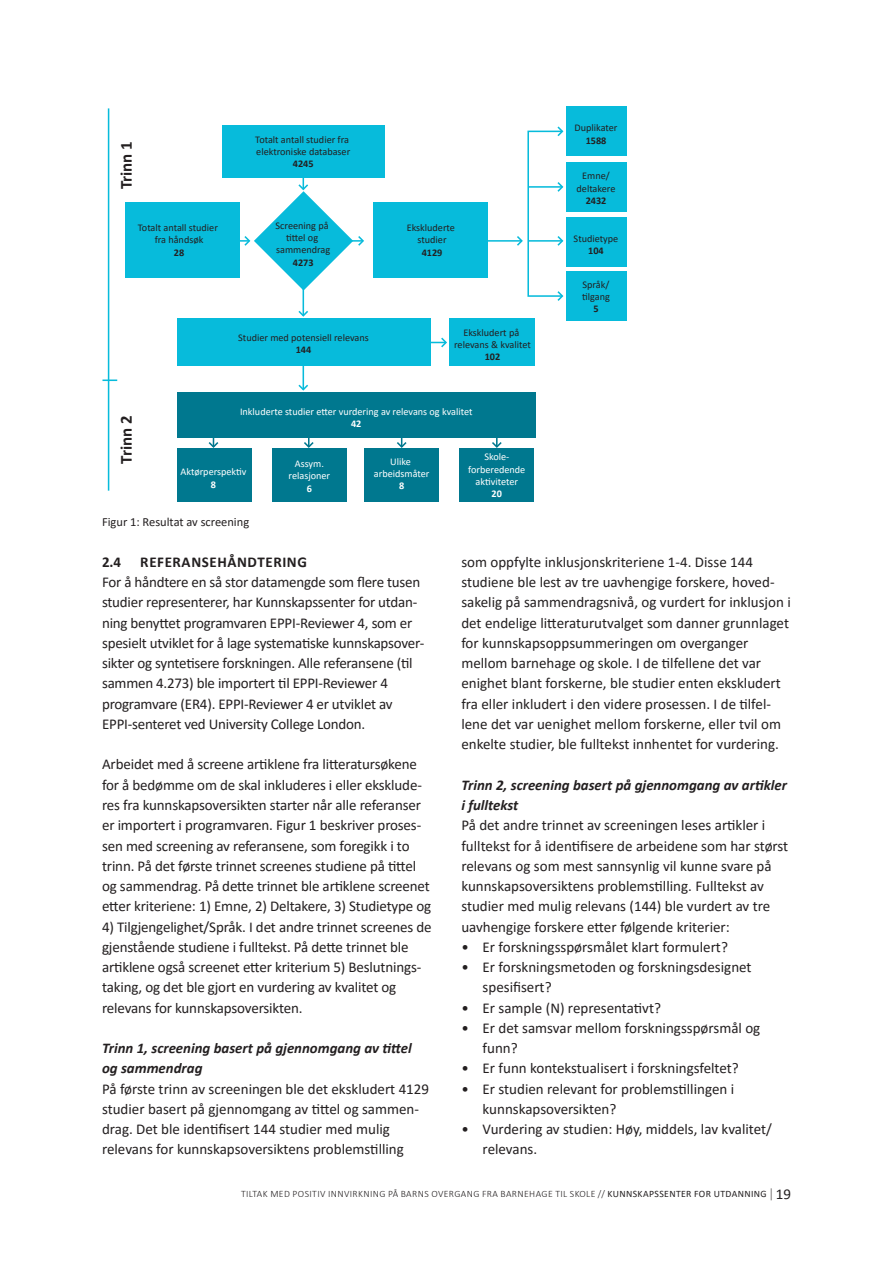
<style>
.page{position:relative;width:893px;height:1263px;background:#fff}
.page>*{position:absolute;margin:0;border:0;box-sizing:border-box;transform-origin:0 0}
.t1{font:700 16.95px "Calibri";color:#231f20}
.t2{font:15px/20.2px "Calibri";letter-spacing:-.01em;color:#231f20}
.t3{font:700 15px "Calibri";letter-spacing:.04em;color:#231f20}
.t4{font:italic 700 14.85px/20.2px "Calibri";color:#231f20}
.t5{font:12.45px "Calibri";color:#231f20}
.t6{font:10.2px/12.3px "Calibri";color:#231f20;text-align:center}
.t7{font:10.2px/12.3px "Calibri";color:#fff;text-align:center}
.t8{font:700 10.2px "Calibri";color:#231f20}
.t9{font:700 10.2px "Calibri";color:#fff}
.t10{font:300 9.75px "Calibri";letter-spacing:.04em;color:#231f20}
.s1{font-weight:400}
.s2{font-size:13.8px}
.s3{font-weight:400;font-size:15px}
</style>
<div class="page">
<div style="left:177px;top:448px;width:74px;height:54px;background:#00788f"></div>
<div style="left:272px;top:448px;width:74px;height:54px;background:#00788f"></div>
<div style="left:365px;top:448px;width:74px;height:54px;background:#00788f"></div>
<div style="left:460px;top:448px;width:74px;height:54px;background:#00788f"></div>
<hr style="left:213px;top:412px;width:1px;height:35px;background:#00788f">
<svg style="left:208px;top:440px;width:11px;height:8px"></svg>
<hr style="left:308px;top:412px;width:2px;height:35px;background:#00788f">
<svg style="left:304px;top:440px;width:10px;height:8px"></svg>
<hr style="left:401px;top:412px;width:1px;height:35px;background:#00788f">
<svg style="left:397px;top:440px;width:10px;height:8px"></svg>
<hr style="left:496px;top:412px;width:2px;height:35px;background:#00788f">
<svg style="left:492px;top:440px;width:10px;height:8px"></svg>
<hr style="left:108px;top:108px;width:1px;height:383px;background:#07bbdb">
<div style="left:222px;top:125px;width:163px;height:52px;background:#07bbdb"></div>
<div style="left:373px;top:202px;width:115px;height:76px;background:#07bbdb"></div>
<div style="left:450px;top:319px;width:85px;height:47px;background:#07bbdb"></div>
<div style="left:177px;top:319px;width:254px;height:47px;background:#07bbdb"></div>
<div style="left:177px;top:392px;width:358px;height:45px;background:#00788f"></div>
<div style="left:125px;top:202px;width:114px;height:76px;background:#07bbdb"></div>
<div style="left:566px;top:107px;width:60px;height:49px;background:#07bbdb"></div>
<div style="left:566px;top:162px;width:60px;height:50px;background:#07bbdb"></div>
<div style="left:566px;top:218px;width:60px;height:49px;background:#07bbdb"></div>
<div style="left:566px;top:271px;width:60px;height:50px;background:#07bbdb"></div>
<svg style="left:102px;top:379px;width:15px;height:2px"></svg>
<hr style="left:303px;top:281px;width:1px;height:35px;background:#07bbdb">
<svg style="left:298px;top:309px;width:10px;height:8px"></svg>
<hr style="left:303px;top:355px;width:1px;height:35px;background:#07bbdb">
<svg style="left:298px;top:383px;width:10px;height:8px"></svg>
<svg style="left:431px;top:337px;width:16px;height:11px"></svg>
<hr style="left:480px;top:240px;width:42px;height:2px;background:#07bbdb">
<svg style="left:515px;top:236px;width:8px;height:10px"></svg>
<svg style="left:556px;top:126px;width:8px;height:11px"></svg>
<svg style="left:557px;top:291px;width:7px;height:10px"></svg>
<svg style="left:230px;top:177px;width:135px;height:113px"></svg>
<div style="left:527px;top:131px;width:36px;height:166px;border:2px solid #07bbdb"></div>
<svg style="left:557px;top:180px;width:7px;height:13px"></svg>
<hr style="left:528px;top:186px;width:34px;height:2px;background:#07bbdb">
<svg style="left:557px;top:234px;width:7px;height:13px"></svg>
<hr style="left:528px;top:240px;width:34px;height:2px;background:#07bbdb">
<p class="t1" style="left:114px;top:189px;width:50px;rotate:-90deg">Trinn 1</p>
<p class="t6" style="left:138px;top:221px;width:82px">Totalt antall studier fra håndsøk</p>
<p class="t8" style="left:174px;top:245px;width:12px">28</p>
<p class="t6" style="left:255px;top:133px;width:97px;text-align:left">Totalt antall studier fra elektroniske databaser</p>
<p class="t8" style="left:293px;top:157px;width:22px">4245</p>
<p class="t6" style="left:276px;top:219px;width:56px">Screening på tittel og sammendrag</p>
<p class="t8" style="left:293px;top:255px;width:22px">4273</p>
<p class="t6" style="left:238px;top:331px;width:132px">Studier med potensiell relevans</p>
<p class="t8" style="left:296px;top:343px;width:17px">144</p>
<p class="t6" style="left:407px;top:221px;width:50px">Ekskluderte studier</p>
<p class="t8" style="left:422px;top:245px;width:22px">4129</p>
<p class="t6" style="left:454px;top:326px;width:78px">Ekskludert på relevans &amp; kvalitet</p>
<p class="t8" style="left:485px;top:350px;width:17px">102</p>
<p class="t1" style="left:114px;top:464px;width:50px;rotate:-90deg">Trinn 2</p>
<p class="t7" style="left:240px;top:405px;width:234px">Inkluderte studier etter vurdering av relevans og kvalitet</p>
<p class="t9" style="left:351px;top:416px;width:12px">42</p>
<p class="t7" style="left:180px;top:465px;width:67px">Aktørperspektiv</p>
<p class="t9" style="left:211px;top:477px;width:7px">8</p>
<p class="t7" style="left:289px;top:457px;width:43px">Assym. relasjoner</p>
<p class="t9" style="left:307px;top:481px;width:7px">6</p>
<p class="t7" style="left:374px;top:455px;width:57px">Ulike arbeidsmåter</p>
<p class="t9" style="left:399px;top:479px;width:7px">8</p>
<p class="t7" style="left:468px;top:450px;width:59px">Skole&shy;forberedende aktiviteter</p>
<p class="t9" style="left:492px;top:486px;width:12px">20</p>
<p class="t5" style="left:102px;top:514px;width:149px">Figur 1: Resultat av screening</p>
<p class="t6" style="left:574px;top:122px;width:44px">Duplikater</p>
<p class="t8" style="left:586px;top:133px;width:22px">1588</p>
<p class="t6" style="left:577px;top:170px;width:40px">Emne/ deltakere</p>
<p class="t8" style="left:586px;top:193px;width:22px">2432</p>
<p class="t6" style="left:574px;top:232px;width:46px">Studietype</p>
<p class="t8" style="left:588px;top:244px;width:17px">104</p>
<p class="t6" style="left:582px;top:278px;width:29px;text-align:left">Språk/ tilgang</p>
<p class="t8" style="left:593px;top:302px;width:7px">5</p>
<p class="t3" style="left:102px;top:551px;width:21px">2.4</p>
<p class="t3" style="left:140px;top:551px;width:168px">REFERANSEHÅNDTERING</p>
<p class="t2" style="left:102px;top:572px;width:324px">For å håndtere en så stor datamengde som flere tusen studier representerer, har Kunnskapssenter for utdan&shy;ning benyttet programvaren EPPI-Reviewer 4, som er spesielt utviklet for å lage systematiske kunnskapsover&shy;sikter og syntetisere forskningen. Alle referansene (til sammen 4.273) ble importert til EPPI-Reviewer 4 programvare (ER4). EPPI-Reviewer 4 er utviklet av EPPI-senteret ved University College London.</p>
<p class="t2" style="left:102px;top:754px;width:331px">Arbeidet med å screene artiklene fra litteratursøkene for å bedømme om de skal inkluderes i eller eksklude&shy;res fra kunnskapsoversikten starter når alle referanser er importert i programvaren. Figur 1 beskriver proses&shy;sen med screening av referansene, som foregikk i to trinn. På det første trinnet screenes studiene på tittel og sammendrag. På dette trinnet ble artiklene screenet etter kriteriene: 1) Emne, 2) Deltakere, 3) Studietype og</p>
<p class="t2" style="left:102px;top:916px;width:331px">4) Tilgjengelighet/Språk. I det andre trinnet screenes de gjenstående studiene i fulltekst. På dette trinnet ble artiklene også screenet etter kriterium 5) Beslutnings&shy;taking, og det ble gjort en vurdering av kvalitet og relevans for kunnskapsoversikten.</p>
<p class="t4" style="left:102px;top:1037px;width:311px">Trinn 1, screening basert på gjennomgang av tittel og sammendrag</p>
<p class="t2" style="left:102px;top:1078px;width:329px">På første trinn av screeningen ble det ekskludert 4129 studier basert på gjennomgang av tittel og sammen&shy;drag. Det ble identifisert 144 studier med mulig relevans for kunnskapsoversiktens problemstilling</p>
<p class="t2" style="left:461px;top:551px;width:331px">som oppfylte inklusjonskriteriene 1-4. Disse 144 studiene ble lest av tre uavhengige forskere, hoved&shy;sakelig på sammendragsnivå, og vurdert for inklusjon i det endelige litteraturutvalget som danner grunnlaget for kunnskapsoppsummeringen om overganger mellom barnehage og skole. I de tilfellene det var enighet blant forskerne, ble studier enten ekskludert fra eller inkludert i den videre prosessen. I de tilfel&shy;lene det var uenighet mellom forskerne, eller tvil om enkelte studier, ble fulltekst innhentet for vurdering.</p>
<p class="t4" style="left:461px;top:774px;width:327px">Trinn 2, screening basert på gjennomgang av artikler i fulltekst</p>
<p class="t2" style="left:461px;top:815px;width:328px">På det andre trinnet av screeningen leses artikler i fulltekst for å identifisere de arbeidene som har størst relevans og som mest sannsynlig vil kunne svare på kunnskapsoversiktens problemstilling. Fulltekst av studier med mulig relevans (144) ble vurdert av tre uavhengige forskere etter følgende kriterier:</p>
<p class="t2" style="left:461px;top:936px;width:268px">• Er forskningsspørsmålet klart formulert?</p>
<p class="t2" style="left:483px;top:956px;width:271px;text-indent:-21px">• Er forskningsmetoden og forskningsdesignet spesifisert?</p>
<p class="t2" style="left:461px;top:997px;width:201px">• Er sample (N) representativt?</p>
<p class="t2" style="left:483px;top:1017px;width:279px;text-indent:-21px">• Er det samsvar mellom forskningsspørsmål og funn?</p>
<p class="t2" style="left:461px;top:1058px;width:279px">• Er funn kontekstualisert i forskningsfeltet?</p>
<p class="t2" style="left:483px;top:1078px;width:253px;text-indent:-21px">• Er studien relevant for problemstillingen i kunnskapsoversikten?</p>
<p class="t2" style="left:483px;top:1118px;width:291px;text-indent:-21px">• Vurdering av studien: Høy, middels, lav kvalitet/ relevans.</p>
<p class="t10" style="left:241px;top:1188px;width:551px">TILTAK MED POSITIV INNVIRKNING PÅ BARNS OVERGANG FRA BARNEHAGE TIL SKOLE // <span class="s1">KUNNSKAPSSENTER FOR UTDANNING</span> <span class="s2">|</span> <span class="s3">19</span></p>
</div>
